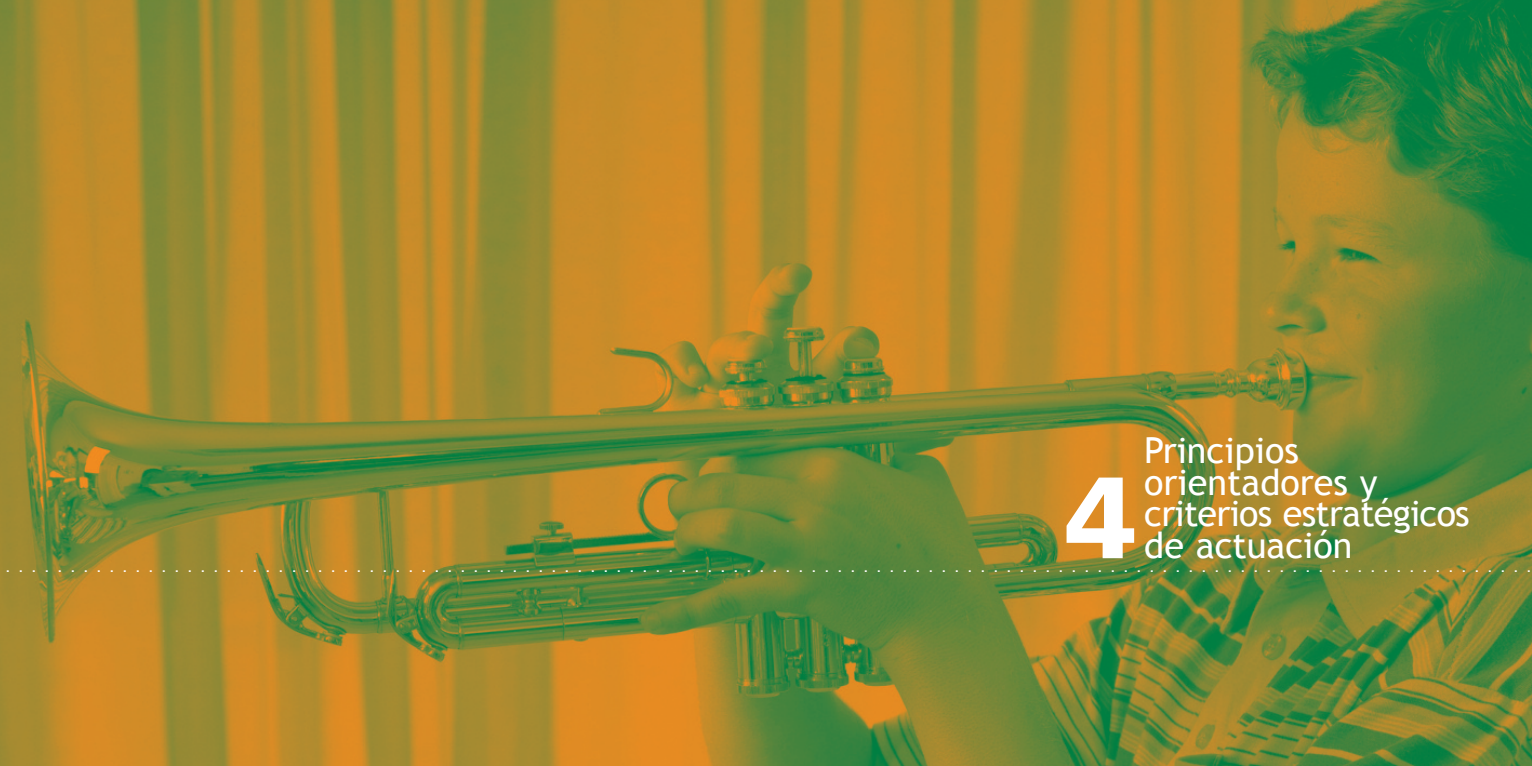
<style>
.page{position:relative;width:1532px;height:766px;background:#fff}
.page>*{position:absolute;margin:0;border:0;box-sizing:border-box;transform-origin:0 0}
.t1{font:900 115.5px "Frutiger";color:#fff}
.t2{font:36px/31.5px "Trebuchet MS";color:#fff}
.t3{font:18px "Helvetica";color:#fff}
</style>
<div class="page">
<img style="left:0;top:0;width:1532px;height:766px">
<h2 class="t2" style="left:1144px;top:434px;width:327px">Principios orientadores y criterios estratégicos de actuación</h2>
<p class="t3" style="left:6px;top:558px;width:1527px">......................................................................................................................</p>
<h1 class="t1" style="left:1065px;top:471px;width:72px">4</h1>
</div>
